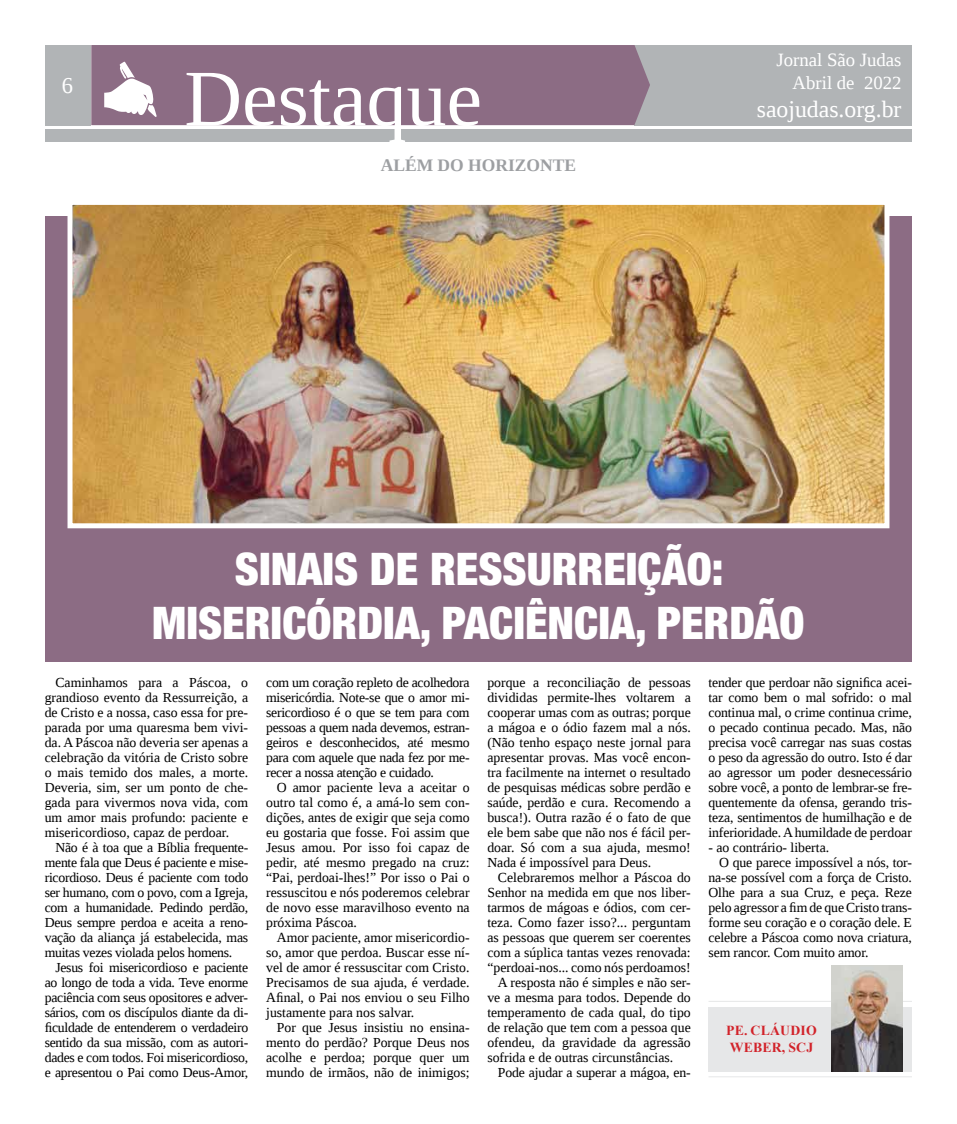
<style>
.page{position:relative;width:957px;height:1124px;background:#fff}
.page>*{position:absolute;margin:0;border:0;box-sizing:border-box;transform-origin:0 0}
.t1{font:80px "Liberation Serif";color:#fff}
.t2{font:900 condensed 45px/54px "Helvetica Neue LT Std";color:#fff;text-align:center}
.t3{font:23.75px "Liberation Serif";color:#fff}
.t4{font:22.5px "Liberation Serif";color:#fff}
.t5{font:18.75px/22.5px "Liberation Serif";color:#fff;text-align:right}
.t6{font:700 17.5px "Liberation Serif";color:#9d9fa2}
.t7{font:13.75px/15px "Liberation Serif";color:#000;text-align:justify}
.t8{font:700 13.75px/16.5px "Times New Roman";letter-spacing:.015em;color:#d2232a}
</style>
<div class="page">
<div style="left:45px;top:45px;width:45px;height:80px;background:#b1b4b6"></div>
<div style="left:635px;top:45px;width:277px;height:80px;background:#b1b4b6"></div>
<div style="left:45px;top:128px;width:867px;height:13px;background:#b1b4b6"></div>
<div style="left:45px;top:216px;width:867px;height:445px;background:#8c6c84"></div>
<div style="left:91px;top:45px;width:559px;height:80px;background:#8c6c84"></div>
<svg style="left:104px;top:62px;width:53px;height:55px"></svg>
<div style="left:708px;top:1006px;width:204px;height:65px;background:#e6e7e8"></div>
<hr style="left:708px;top:1000px;width:204px;height:1px;background:#e6e7e8">
<hr style="left:708px;top:1076px;width:204px;height:1px;background:#e6e7e8">
<img style="left:832px;top:965px;width:70px;height:106px">
<img style="left:74px;top:206px;width:809px;height:316px">
<div style="left:68px;top:200px;width:821px;height:328px;border:5px solid #fff"></div>
<h3 class="t4" style="left:62px;top:71px;width:13px">6</h3>
<h1 class="t1" style="left:184px;top:47px;width:299px">Destaque</h1>
<p class="t6" style="left:381px;top:153px;width:197px">ALÉM DO HORIZONTE</p>
<h3 class="t5" style="left:776px;top:48px;width:126px">Jornal São Judas<br>Abril de 2022</h3>
<h3 class="t3" style="left:757px;top:94px;width:146px">saojudas.org.br</h3>
<h2 class="t2" style="left:152px;top:541px;width:654px">SINAIS DE RESSURREIÇÃO:<br>MISERICÓRDIA, PACIÊNCIA, PERDÃO</h2>
<p class="t7" style="left:45px;top:674px;width:205px;text-indent:11px">Caminhamos para a Páscoa, o grandioso evento da Ressurreição, a de Cristo e a nossa, caso essa for pre&shy;parada por uma quaresma bem vivi&shy;da. A Páscoa não deveria ser apenas a celebração da vitória de Cristo sobre o mais temido dos males, a morte.<br>Deveria, sim, ser um ponto de che&shy;gada para vivermos nova vida, com um amor mais profundo: paciente e misericordioso, capaz de perdoar.</p>
<p class="t7" style="left:45px;top:839px;width:205px;text-indent:11px">Não é à toa que a Bíblia frequente&shy;mente fala que Deus é paciente e mise&shy;ricordioso. Deus é paciente com todo ser humano, com o povo, com a Igreja, com a humanidade. Pedindo perdão, Deus sempre perdoa e aceita a reno&shy;vação da aliança já estabelecida, mas muitas vezes violada pelos homens.</p>
<p class="t7" style="left:45px;top:959px;width:205px;text-indent:11px">Jesus foi misericordioso e paciente ao longo de toda a vida. Teve enorme paciência com seus opositores e adver&shy;sários, com os discípulos diante da di&shy;ficuldade de entenderem o verdadeiro sentido da sua missão, com as autori&shy;dades e com todos. Foi misericordioso, e apresentou o Pai como Deus-Amor,</p>
<p class="t7" style="left:266px;top:674px;width:205px">com um coração repleto de acolhedora misericórdia. Note-se que o amor mi&shy;sericordioso é o que se tem para com pessoas a quem nada devemos, estran&shy;geiros e desconhecidos, até mesmo para com aquele que nada fez por me&shy;recer a nossa atenção e cuidado.</p>
<p class="t7" style="left:266px;top:779px;width:205px;text-indent:11px">O amor paciente leva a aceitar o outro tal como é, a amá-lo sem con&shy;dições, antes de exigir que seja como eu gostaria que fosse. Foi assim que Jesus amou. Por isso foi capaz de pedir, até mesmo pregado na cruz: “Pai, perdoai-lhes!” Por isso o Pai o ressuscitou e nós poderemos celebrar de novo esse maravilhoso evento na próxima Páscoa.</p>
<p class="t7" style="left:266px;top:929px;width:205px;text-indent:11px">Amor paciente, amor misericordio&shy;so, amor que perdoa. Buscar esse ní&shy;vel de amor é ressuscitar com Cristo.<br>Precisamos de sua ajuda, é verdade.<br>Afinal, o Pai nos enviou o seu Filho justamente para nos salvar.</p>
<p class="t7" style="left:266px;top:1019px;width:205px;text-indent:11px">Por que Jesus insistiu no ensina&shy;mento do perdão? Porque Deus nos acolhe e perdoa; porque quer um mundo de irmãos, não de inimigos;</p>
<p class="t7" style="left:487px;top:674px;width:205px">porque a reconciliação de pessoas divididas permite-lhes voltarem a cooperar umas com as outras; porque a mágoa e o ódio fazem mal a nós. (Não tenho espaço neste jornal para apresentar provas. Mas você encon&shy;tra facilmente na internet o resultado de pesquisas médicas sobre perdão e saúde, perdão e cura. Recomendo a busca!). Outra razão é o fato de que ele bem sabe que não nos é fácil per&shy;doar. Só com a sua ajuda, mesmo!<br>Nada é impossível para Deus.</p>
<p class="t7" style="left:498px;top:869px;width:194px">Celebraremos melhor a Páscoa do</p>
<p class="t7" style="left:487px;top:884px;width:205px">Senhor na medida em que nos liber-</p>
<p class="t7" style="left:487px;top:899px;width:205px">tarmos de mágoas e ódios, com cer-</p>
<p class="t7" style="left:487px;top:914px;width:205px">teza. Como fazer isso?... perguntam</p>
<p class="t7" style="left:487px;top:929px;width:205px">as pessoas que querem ser coerentes</p>
<p class="t7" style="left:487px;top:944px;width:205px">com a súplica tantas vezes renovada:</p>
<p class="t7" style="left:487px;top:959px;width:205px">“perdoai-nos... como nós perdoamos!</p>
<p class="t7" style="left:498px;top:974px;width:194px">A resposta não é simples e não ser-</p>
<p class="t7" style="left:487px;top:989px;width:205px">ve a mesma para todos. Depende do</p>
<p class="t7" style="left:487px;top:1004px;width:205px">temperamento de cada qual, do tipo</p>
<p class="t7" style="left:487px;top:1019px;width:205px">de relação que tem com a pessoa que</p>
<p class="t7" style="left:487px;top:1034px;width:205px">ofendeu, da gravidade da agressão</p>
<p class="t7" style="left:487px;top:1049px;width:187px">sofrida e de outras circunstâncias.</p>
<p class="t7" style="left:498px;top:1064px;width:194px">Pode ajudar a superar a mágoa, en-</p>
<p class="t7" style="left:708px;top:674px;width:205px">tender que perdoar não significa acei&shy;tar como bem o mal sofrido: o mal continua mal, o crime continua crime, o pecado continua pecado. Mas, não precisa você carregar nas suas costas o peso da agressão do outro. Isto é dar ao agressor um poder desnecessário sobre você, a ponto de lembrar-se fre&shy;quentemente da ofensa, gerando tris&shy;teza, sentimentos de humilhação e de inferioridade. A humildade de perdoar</p>
<p class="t7" style="left:708px;top:839px;width:122px">- ao contrário- liberta.</p>
<p class="t7" style="left:719px;top:854px;width:194px">O que parece impossível a nós, tor-</p>
<p class="t7" style="left:708px;top:869px;width:205px">na-se possível com a força de Cristo.</p>
<p class="t7" style="left:708px;top:884px;width:205px">Olhe para a sua Cruz, e peça. Reze</p>
<p class="t7" style="left:708px;top:899px;width:205px">pelo agressor a fim de que Cristo trans-</p>
<p class="t7" style="left:708px;top:914px;width:205px">forme seu coração e o coração dele. E</p>
<p class="t7" style="left:708px;top:929px;width:205px">celebre a Páscoa como nova criatura,</p>
<p class="t7" style="left:708px;top:944px;width:161px">sem rancor. Com muito amor.</p>
<p class="t8" style="left:726px;top:1022px;width:92px">PE. CLÁUDIO<br>WEBER, SCJ</p>
</div>
